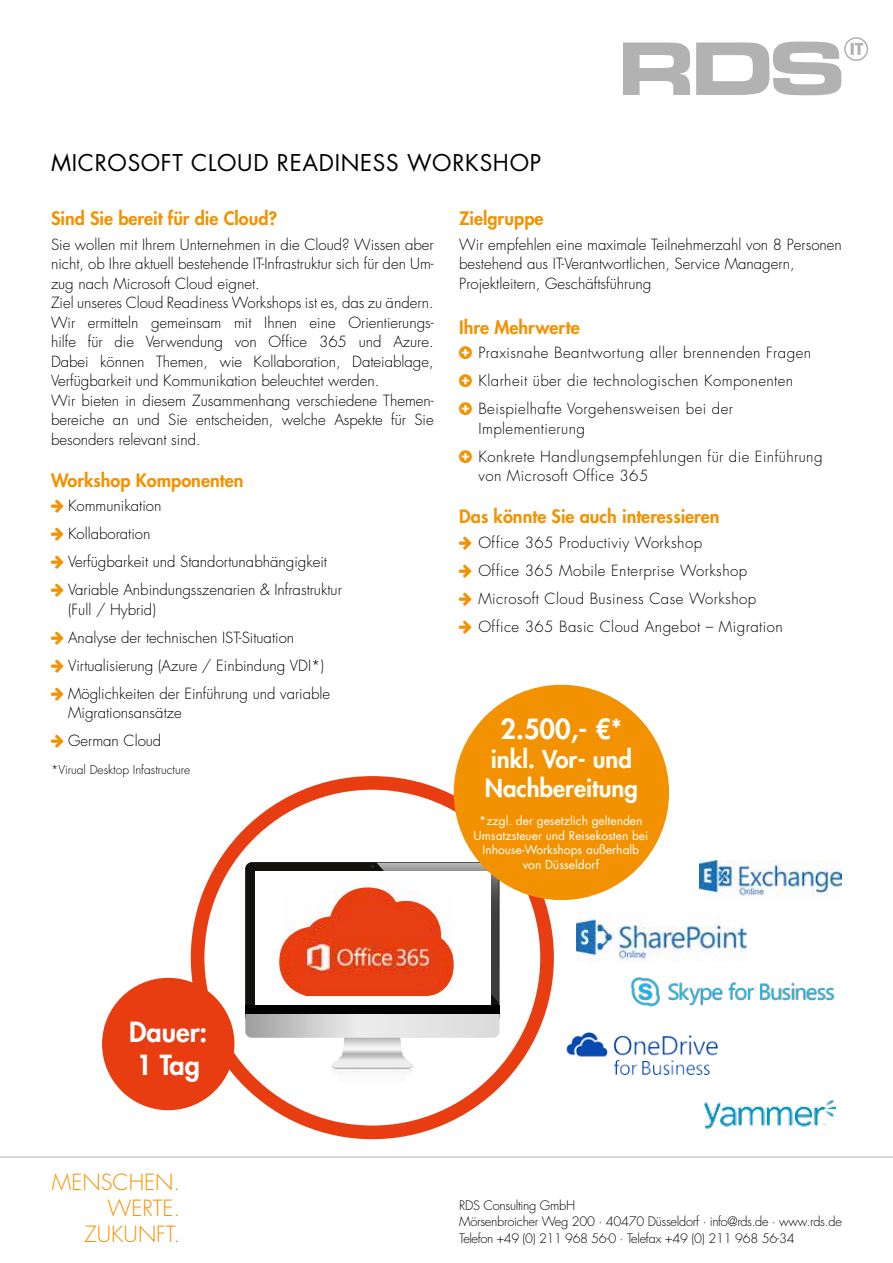
<style>
.page{position:relative;width:893px;height:1263px;background:#fff}
.page>*{position:absolute;margin:0;border:0;box-sizing:border-box;transform-origin:0 0}
.t1{font:800 27px/32.4px "Futura Std";color:#fff}
.t2{font:800 24px/28.8px "Futura Std";color:#fff}
.t3{font:22.5px "Futura Std";letter-spacing:.03em;color:#000}
.t4{font:300 21.75px/26.1px "Futura Std";color:#f39200;text-align:right}
.t5{font:800 18px "Futura Std";color:#f39200}
.t6{font:300 15px/19.5px "Futura Std";color:#000}
.t7{font:300 15px/28px "Futura Std";letter-spacing:.03em;color:#000}
.t8{font:300 12.75px/16.5px "Futura Std";letter-spacing:-.02em;color:#000}
.t9{font:12px/14.4px "Futura Std";color:#fff;text-align:center}
.t10{font:300 12px "Futura Std";color:#000}
</style>
<div class="page">
<div style="left:191px;top:776px;width:363px;height:363px;border:14px solid #e73d11;border-radius:50%"></div>
<svg style="left:623px;top:41px;width:218px;height:54px"></svg>
<div style="left:844px;top:37px;width:24px;height:24px;border:2px solid #b3b2b2;border-radius:50%"></div>
<svg style="left:851px;top:43px;width:12px;height:12px"></svg>
<hr style="left:0;top:1157px;width:893px;height:1px;background:#b3b2b2">
<div style="left:454px;top:685px;width:215px;height:215px;background:#f39200;border-radius:50%"></div>
<div style="left:102px;top:978px;width:132px;height:132px;background:#e73d11;border-radius:50%"></div>
<img style="left:700px;top:861px;width:142px;height:35px">
<img style="left:566px;top:1032px;width:152px;height:43px">
<img style="left:576px;top:914px;width:171px;height:48px">
<img style="left:630px;top:977px;width:205px;height:30px">
<img style="left:704px;top:1100px;width:132px;height:29px">
<svg style="left:245px;top:863px;width:254px;height:210px"></svg>
<h3 class="t3" style="left:51px;top:149px;width:492px">MICROSOFT CLOUD READINESS WORKSHOP</h3>
<p class="t5" style="left:51px;top:207px;width:228px">Sind Sie bereit für die Cloud?</p>
<p class="t6" style="left:51px;top:235px;width:384px">Sie wollen mit Ihrem Unternehmen in die Cloud? Wissen aber nicht, ob Ihre aktuell bestehende IT-Infrastruktur sich für den Um&shy;zug nach Microsoft Cloud eignet.<br>Ziel unseres Cloud Readiness Workshops ist es, das zu ändern.<br>Wir ermitteln gemeinsam mit Ihnen eine Orientierungs&shy;hilfe für die Verwendung von Office 365 und Azure.<br>Dabei können Themen, wie Kollaboration, Dateiablage, Verfügbarkeit und Kommunikation beleuchtet werden.<br>Wir bieten in diesem Zusammenhang verschiedene Themen&shy;bereiche an und Sie entscheiden, welche Aspekte für Sie besonders relevant sind.</p>
<p class="t5" style="left:51px;top:469px;width:194px">Workshop Komponenten</p>
<p class="t6" style="left:68px;top:492px;width:275px;line-height:28px">Kommunikation<br>Kollaboration<br>Verfügbarkeit und Standortunabhängigkeit<br>Variable Anbindungsszenarien &amp; Infrastruktur</p>
<p class="t6" style="left:68px;top:596px;width:264px;line-height:28px">(Full / Hybrid)<br>Analyse der technischen IST-Situation Virtualisierung (Azure / Einbindung VDI*)<br>Möglichkeiten der Einführung und variable</p>
<p class="t6" style="left:68px;top:699px;width:115px;line-height:28px">Migrationsansätze<br>German Cloud</p>
<p class="t10" style="left:51px;top:762px;width:141px">*Virual Desktop Infastructure</p>
<p class="t5" style="left:459px;top:207px;width:86px">Zielgruppe</p>
<p class="t6" style="left:459px;top:235px;width:384px">Wir empfehlen eine maximale Teilnehmerzahl von 8 Personen bestehend aus IT-Verantwortlichen, Service Managern,<br>Projektleitern, Geschäftsführung</p>
<p class="t5" style="left:459px;top:316px;width:122px">Ihre Mehrwerte</p>
<p class="t7" style="left:478px;top:339px;width:334px">Praxisnahe Beantwortung aller brennenden Fragen<br>Klarheit über die technologischen Komponenten<br>Beispielhafte Vorgehensweisen bei der</p>
<p class="t7" style="left:478px;top:415px;width:346px">Implementierung<br>Konkrete Handlungsempfehlungen für die Einführung</p>
<p class="t7" style="left:478px;top:462px;width:171px">von Microsoft Office 365</p>
<p class="t5" style="left:459px;top:505px;width:262px">Das könnte Sie auch interessieren</p>
<p class="t7" style="left:478px;top:528px;width:306px">Office 365 Productiviy Workshop<br>Office 365 Mobile Enterprise Workshop Microsoft Cloud Business Case Workshop Office 365 Basic Cloud Angebot – Migration</p>
<h1 class="t1" style="left:501px;top:713px;width:123px">2.500,- €*</h1>
<h2 class="t2" style="left:485px;top:745px;width:155px">inkl. Vor- und<br>Nachbereitung</h2>
<p class="t9" style="left:473px;top:814px;width:176px">*zzgl. der gesetzlich geltenden<br>Umsatzsteuer und Reisekosten bei<br>Inhouse-Workshops außerhalb von Düsseldorf</p>
<h1 class="t1" style="left:129px;top:1016px;width:80px">Dauer:<br>1 Tag</h1>
<h3 class="t4" style="left:52px;top:1169px;width:130px">MENSCHEN.<br>WERTE.<br>ZUKUNFT.</h3>
<p class="t8" style="left:459px;top:1197px;width:384px">RDS Consulting GmbH<br>Mörsenbroicher Weg 200 · 40470 Düsseldorf · info@rds.de · www.rds.de<br>Telefon +49 (0) 211 968 56-0 · Telefax +49 (0) 211 968 56-34</p>
</div>
